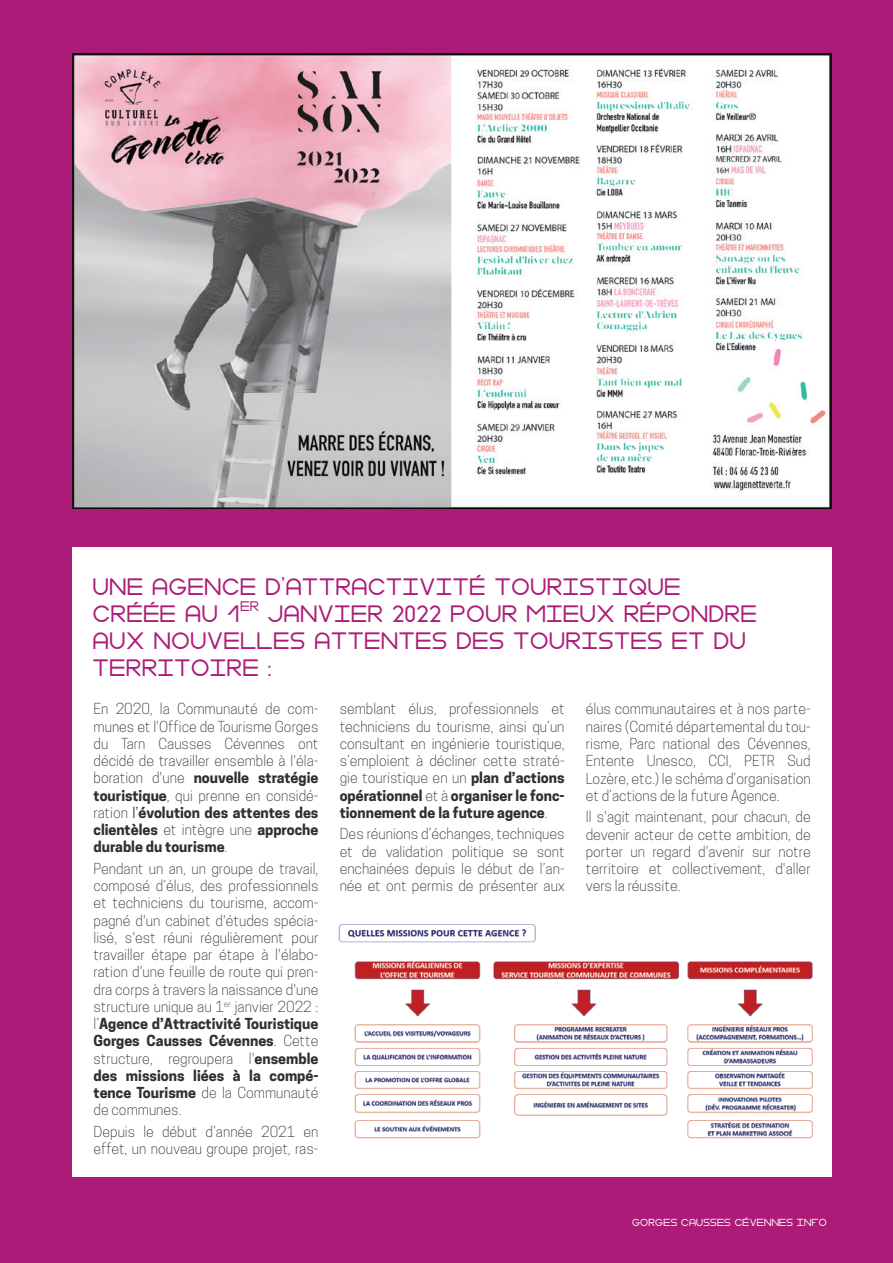
<style>
.page{position:relative;width:893px;height:1263px;background:#ac1b77}
.page>*{position:absolute;margin:0;border:0;box-sizing:border-box;transform-origin:0 0}
.t1{font:900 33px/27px "Gasalt";color:#ac1b77}
.t2{font:300 14.25px/17.2px "Cooper Hewitt";color:#312f30;text-align:justify}
.t3{font:900 14.25px "Gasalt";color:#fff}
.s1{font-weight:700}
.s2{font-weight:400}
</style>
<div class="page">
<div style="left:72px;top:547px;width:760px;height:630px;background:#fff"></div>
<img style="left:72px;top:53px;width:760px;height:456px">
<img style="left:339px;top:924px;width:474px;height:215px">
<h1 class="t1" style="left:94px;top:574px;width:666px">UNE AGENCE D'ATTRACTIVITÉ TOURISTIQUE CRÉÉE AU 1<sup>ER</sup> JANVIER 2022 POUR MIEUX RÉPONDRE AUX NOUVELLES ATTENTES DES TOURISTES ET DU TERRITOIRE :</h1>
<p class="t2" style="left:94px;top:700px;width:226px">En 2020, la Communauté de com&shy;munes et l'Office de Tourisme Gorges du Tarn Causses Cévennes ont décidé de travailler ensemble à l'éla&shy;boration d'une <span class="s1">nouvelle stratégie touristique</span>, qui prenne en considé&shy;ration <span class="s2">l’</span><span class="s1">évolution des attentes des clientèles</span> et intègre une <span class="s1">approche durable du tourisme</span>.</p>
<p class="t2" style="left:94px;top:860px;width:226px">Pendant un an, un groupe de travail, composé d’élus, des professionnels et techniciens du tourisme, accom&shy;pagné d'un cabinet d'études spécia&shy;lisé, s'est réuni régulièrement pour travailler étape par étape à l'élabo&shy;ration d'une feuille de route qui pren&shy;dra corps à travers la naissance d'une structure unique au 1<sup>er</sup> janvier 2022 : l’<span class="s1">Agence d’Attractivité Touristique Gorges Causses Cévennes</span>. Cette structure, regroupera l'<span class="s1">ensemble des missions liées à la compé&shy;tence Tourisme</span> de la Communauté de communes.</p>
<p class="t2" style="left:94px;top:1123px;width:226px">Depuis le début d’année 2021 en effet, un nouveau groupe projet, ras-</p>
<p class="t2" style="left:340px;top:700px;width:226px">semblant élus, professionnels et techniciens du tourisme, ainsi qu’un consultant en ingénierie touristique, s’emploient à décliner cette straté&shy;gie touristique en un <span class="s1">plan d’actions opérationnel</span> et à <span class="s1">organiser le fonc&shy;tionnement de la future agence</span>.</p>
<p class="t2" style="left:340px;top:825px;width:226px">Des réunions d’échanges, techniques et de validation politique se sont enchainées depuis le début de l’an&shy;née et ont permis de présenter aux</p>
<p class="t2" style="left:586px;top:700px;width:226px">élus communautaires et à nos parte&shy;naires (Comité départemental du tou&shy;risme, Parc national des Cévennes, Entente Unesco, CCI, PETR Sud Lozère, etc.) le schéma d’organisation et d’actions de la future Agence.</p>
<p class="t2" style="left:586px;top:808px;width:226px">Il s'agit maintenant, pour chacun, de devenir acteur de cette ambition, de porter un regard d'avenir sur notre territoire et collectivement, d'aller vers la réussite.</p>
<p class="t3" style="left:632px;top:1216px;width:196px">GORGES CAUSSES CÉVENNES INFO</p>
</div>
